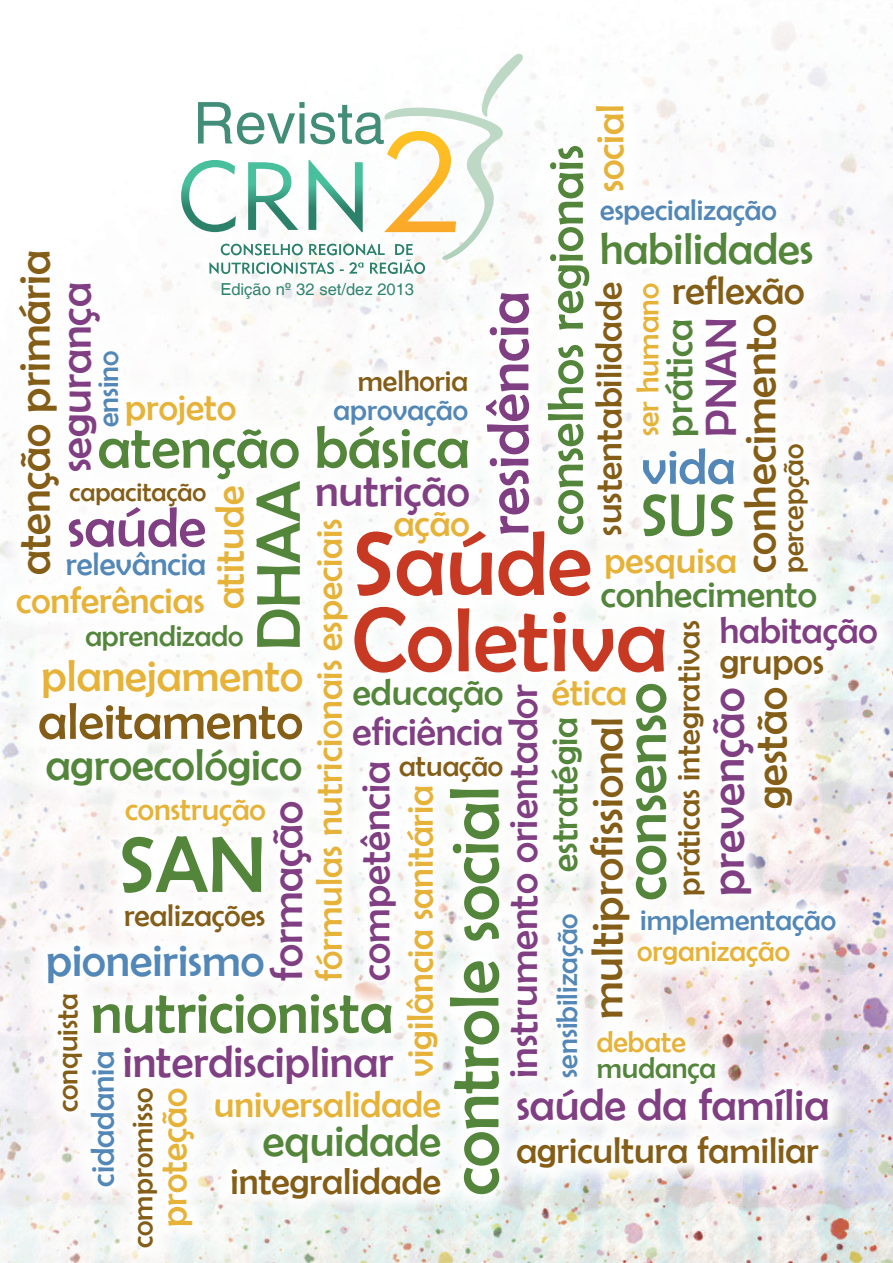
<style>
.page{position:relative;width:893px;height:1263px;background:#fff}
.page>*{position:absolute;margin:0;border:0;box-sizing:border-box;transform-origin:0 0}
.t1{font:80.1px "Berlin Sans FB";color:#53853b}
.t2{font:70.95px "Berlin Sans FB";color:#53853b}
.t3{font:62.4px "Berlin Sans FB";color:#53853b}
.t4{font:61.35px "Berlin Sans FB";color:#53853b}
.t5{font:60px "Berlin Sans FB";color:#53853b}
.t6{font:60px "Berlin Sans FB";color:#813f83}
.t7{font:57.75px "Helvetica";color:#428d77}
.t8{font:56.7px "Berlin Sans FB";color:#813f83}
.t9{font:52.2px "Berlin Sans FB";color:#845d17}
.t10{font:51.3px "Berlin Sans FB";color:#5287b7}
.t11{font:50.85px "Berlin Sans FB";color:#53853b}
.t12{font:47.7px "Berlin Sans FB";color:#813f83}
.t13{font:46.2px "Berlin Sans FB";color:#5287b7}
.t14{font:45px "Berlin Sans FB";color:#813f83}
.t15{font:45px "Berlin Sans FB";color:#845d17}
.t16{font:45px "Berlin Sans FB";color:#53853b}
.t17{font:45px "Berlin Sans FB";color:#e6b238}
.t18{font:43.95px "Berlin Sans FB";color:#813f83}
.t19{font:41.25px "Berlin Sans FB";color:#813f83}
.t20{font:41.1px "Berlin Sans FB";color:#813f83}
.t21{font:40.35px "Berlin Sans FB";color:#e6b238}
.t22{font:40.05px "Berlin Sans FB";color:#845d17}
.t23{font:39.9px "Berlin Sans FB";color:#e6b238}
.t24{font:39.6px "Berlin Sans FB";color:#813f83}
.t25{font:39.6px "Berlin Sans FB";color:#53853b}
.t26{font:37.8px "Berlin Sans FB";color:#845d17}
.t27{font:37.5px "Berlin Sans FB";color:#e6b238}
.t28{font:37.5px "Berlin Sans FB";color:#845d17}
.t29{font:37.5px "Berlin Sans FB";color:#53853b}
.t30{font:37.5px "Berlin Sans FB";color:#813f83}
.t31{font:32.85px "Berlin Sans FB";color:#5287b7}
.t32{font:32.7px "Berlin Sans FB";color:#845d17}
.t33{font:31.8px "Berlin Sans FB";color:#e6b238}
.t34{font:31.5px "Berlin Sans FB";color:#845d17}
.t35{font:31.5px "Berlin Sans FB";color:#e6b238}
.t36{font:30px "Berlin Sans FB";color:#5287b7}
.t37{font:30px "Berlin Sans FB";color:#845d17}
.t38{font:30px "Berlin Sans FB";color:#53853b}
.t39{font:30px "Berlin Sans FB";color:#e6b238}
.t40{font:27px "Berlin Sans FB";color:#845d17}
.t41{font:16.5px "Helvetica";color:#2f846e}
</style>
<div class="page">
<svg style="left:187px;top:54px;width:333px;height:220px"></svg>
<img style="left:409px;top:217px;width:62px;height:77px">
<img style="left:471px;top:70px;width:49px;height:224px">
<img style="left:792px;top:1012px;width:101px;height:48px">
<img style="left:15px;top:1188px;width:42px;height:73px">
<img style="left:516px;top:1060px;width:377px;height:203px">
<img style="left:0;top:732px;width:49px;height:186px">
<img style="left:199px;top:208px;width:41px;height:66px">
<img style="left:162px;top:175px;width:37px;height:99px">
<img style="left:582px;top:727px;width:99px;height:96px">
<img style="left:579px;top:610px;width:64px;height:17px">
<img style="left:519px;top:207px;width:149px;height:403px">
<img style="left:702px;top:792px;width:191px;height:42px">
<img style="left:645px;top:577px;width:248px;height:215px">
<img style="left:469px;top:603px;width:110px;height:37px">
<img style="left:363px;top:907px;width:106px;height:185px">
<img style="left:340px;top:576px;width:120px;height:480px">
<img style="left:57px;top:1188px;width:99px;height:75px">
<img style="left:342px;top:867px;width:118px;height:16px">
<img style="left:319px;top:640px;width:254px;height:227px">
<img style="left:852px;top:208px;width:28px;height:161px">
<img style="left:49px;top:723px;width:293px;height:207px">
<img style="left:10px;top:571px;width:309px;height:182px">
<img style="left:525px;top:130px;width:327px;height:197px">
<img style="left:762px;top:1044px;width:30px;height:141px">
<img style="left:156px;top:1092px;width:360px;height:171px">
<img style="left:762px;top:1012px;width:103px;height:32px">
<img style="left:283px;top:294px;width:260px;height:31px">
<img style="left:49px;top:829px;width:291px;height:222px">
<img style="left:0;top:481px;width:280px;height:248px">
<img style="left:258px;top:325px;width:285px;height:242px">
<img style="left:0;top:918px;width:223px;height:270px">
<img style="left:480px;top:838px;width:85px;height:315px">
<img style="left:522px;top:955px;width:240px;height:243px">
<img style="left:22px;top:276px;width:242px;height:226px">
<img style="left:805px;top:244px;width:59px;height:125px">
<img style="left:708px;top:369px;width:185px;height:279px">
<img style="left:561px;top:208px;width:244px;height:303px">
<img style="left:520px;top:30px;width:276px;height:237px">
<img style="left:565px;top:834px;width:328px;height:178px">
<svg style="left:357px;top:531px;width:86px;height:65px"></svg>
<svg style="left:450px;top:531px;width:42px;height:64px"></svg>
<svg style="left:498px;top:531px;width:92px;height:65px"></svg>
<svg style="left:354px;top:607px;width:98px;height:66px"></svg>
<svg style="left:458px;top:608px;width:11px;height:63px"></svg>
<svg style="left:475px;top:612px;width:91px;height:60px"></svg>
<svg style="left:573px;top:627px;width:92px;height:45px"></svg>
<p class="t7" style="left:193px;top:90px;width:194px">Revista</p>
<p class="t23" style="left:588px;top:192px;width:89px;rotate:-90deg">social</p>
<p class="t11" style="left:537px;top:535px;width:392px;rotate:-90deg">conselhos regionais</p>
<p class="t36" style="left:600px;top:193px;width:178px">especialização</p>
<p class="t16" style="left:600px;top:224px;width:215px">habilidades</p>
<p class="t15" style="left:10px;top:575px;width:327px;rotate:-90deg">atenção primária</p>
<p class="t22" style="left:672px;top:268px;width:134px">reflexão</p>
<p class="t41" style="left:220px;top:279px;width:195px">Edição nº 32 set/dez 2013</p>
<p class="t28" style="left:588px;top:536px;width:255px;rotate:-90deg">sustentabilidade</p>
<p class="t35" style="left:630px;top:436px;width:155px;rotate:-90deg">ser humano</p>
<p class="t14" style="left:51px;top:472px;width:191px;rotate:-90deg">segurança</p>
<p class="t6" style="left:475px;top:536px;width:246px;rotate:-90deg">residência</p>
<p class="t15" style="left:735px;top:573px;width:261px;rotate:-90deg">conhecimento</p>
<p class="t18" style="left:697px;top:436px;width:121px;rotate:-90deg">PNAN</p>
<p class="t25" style="left:657px;top:437px;width:119px;rotate:-90deg">prática</p>
<p class="t36" style="left:91px;top:427px;width:78px;rotate:-90deg">ensino</p>
<p class="t37" style="left:358px;top:364px;width:112px">melhoria</p>
<p class="t27" style="left:125px;top:386px;width:113px">projeto</p>
<p class="t36" style="left:333px;top:393px;width:136px">aprovação</p>
<p class="t5" style="left:98px;top:414px;width:373px">atenção básica</p>
<p class="t37" style="left:776px;top:573px;width:130px;rotate:-90deg">percepção</p>
<p class="t10" style="left:641px;top:438px;width:96px">vida</p>
<p class="t14" style="left:315px;top:466px;width:156px">nutrição</p>
<p class="t3" style="left:244px;top:650px;width:171px;rotate:-90deg">DHAA</p>
<p class="t40" style="left:70px;top:477px;width:138px">capacitação</p>
<p class="t21" style="left:207px;top:609px;width:125px;rotate:-90deg">atitude</p>
<p class="t5" style="left:640px;top:482px;width:97px">SUS</p>
<p class="t8" style="left:68px;top:496px;width:140px">saúde</p>
<p class="t27" style="left:394px;top:502px;width:77px">ação</p>
<p class="t27" style="left:308px;top:981px;width:464px;rotate:-90deg">fórmulas nutricionais especiais</p>
<p class="t27" style="left:604px;top:539px;width:134px">pesquisa</p>
<p class="t31" style="left:66px;top:546px;width:142px">relevância</p>
<p class="t29" style="left:601px;top:573px;width:217px">conhecimento</p>
<p class="t27" style="left:16px;top:580px;width:190px">conferências</p>
<p class="t30" style="left:720px;top:609px;width:159px">habitação</p>
<p class="t32" style="left:670px;top:896px;width:276px;rotate:-90deg">práticas integrativas</p>
<p class="t38" style="left:85px;top:619px;width:160px">aprendizado</p>
<p class="t28" style="left:720px;top:640px;width:106px">grupos</p>
<p class="t17" style="left:41px;top:650px;width:263px">planejamento</p>
<p class="t27" style="left:552px;top:672px;width:76px">ética</p>
<p class="t29" style="left:353px;top:672px;width:152px">educação</p>
<p class="t4" style="left:611px;top:900px;width:219px;rotate:-90deg">consenso</p>
<p class="t20" style="left:500px;top:1077px;width:395px;rotate:-90deg">instrumento orientador</p>
<p class="t15" style="left:746px;top:809px;width:123px;rotate:-90deg">gestão</p>
<p class="t12" style="left:701px;top:896px;width:210px;rotate:-90deg">prevenção</p>
<p class="t9" style="left:38px;top:692px;width:266px">aleitamento</p>
<p class="t24" style="left:353px;top:710px;width:152px">eficiência</p>
<p class="t29" style="left:543px;top:872px;width:156px;rotate:-90deg">estratégia</p>
<p class="t15" style="left:582px;top:1019px;width:304px;rotate:-90deg">multiprofissional</p>
<p class="t16" style="left:46px;top:740px;width:258px">agroecológico</p>
<p class="t37" style="left:399px;top:749px;width:106px">atuação</p>
<p class="t19" style="left:352px;top:980px;width:221px;rotate:-90deg">competência</p>
<p class="t27" style="left:399px;top:1077px;width:294px;rotate:-90deg">vigilância sanitária</p>
<p class="t2" style="left:435px;top:1195px;width:411px;rotate:-90deg">controle social</p>
<p class="t33" style="left:125px;top:791px;width:142px">construção</p>
<p class="t14" style="left:262px;top:981px;width:181px;rotate:-90deg">formação</p>
<p class="t1" style="left:118px;top:820px;width:149px">SAN</p>
<p class="t34" style="left:124px;top:898px;width:143px">realizações</p>
<p class="t36" style="left:640px;top:903px;width:197px">implementação</p>
<p class="t36" style="left:550px;top:1077px;width:166px;rotate:-90deg">sensibilização</p>
<p class="t39" style="left:637px;top:934px;width:155px">organização</p>
<p class="t13" style="left:46px;top:934px;width:220px">pioneirismo</p>
<p class="t5" style="left:91px;top:979px;width:304px">nutricionista</p>
<p class="t37" style="left:51px;top:1112px;width:120px;rotate:-90deg">conquista</p>
<p class="t39" style="left:597px;top:1025px;width:91px">debate</p>
<p class="t14" style="left:123px;top:1037px;width:272px">interdisciplinar</p>
<p class="t31" style="left:84px;top:1186px;width:138px;rotate:-90deg">cidadania</p>
<p class="t38" style="left:597px;top:1051px;width:121px">mudança</p>
<p class="t14" style="left:516px;top:1079px;width:314px">saúde da família</p>
<p class="t37" style="left:126px;top:1248px;width:161px;rotate:-90deg">compromisso</p>
<p class="t27" style="left:153px;top:1227px;width:140px;rotate:-90deg">proteção</p>
<p class="t27" style="left:214px;top:1083px;width:229px">universalidade</p>
<p class="t16" style="left:263px;top:1116px;width:180px">equidade</p>
<p class="t28" style="left:516px;top:1130px;width:304px">agricultura familiar</p>
<p class="t26" style="left:231px;top:1160px;width:212px">integralidade</p>
</div>
